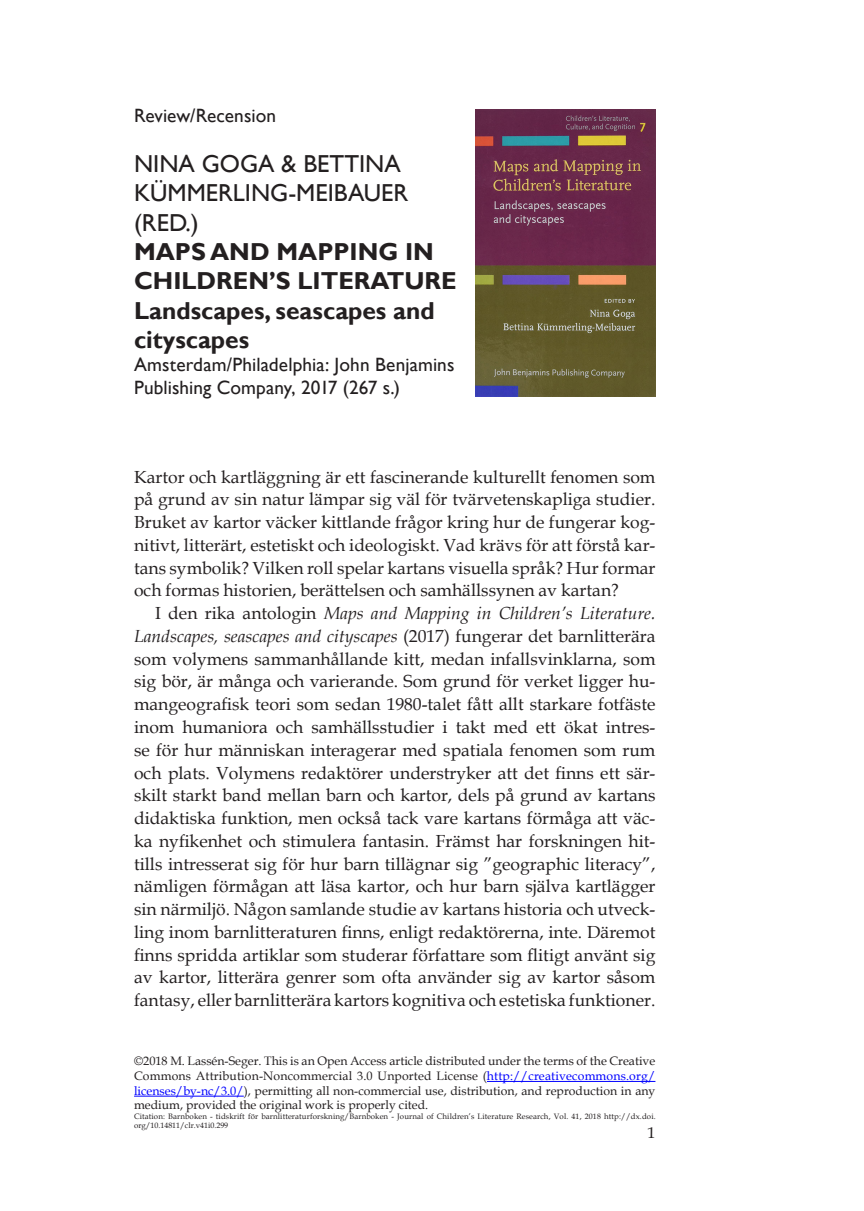
<style>
.page{position:relative;width:864px;height:1211px;background:#fff}
.page>*{position:absolute;margin:0;border:0;box-sizing:border-box;transform-origin:0 0}
.Rubrik-författarnamn{font:24.5px/29.4px "Gill Sans";color:#231f20}
.Rubrik-huvudtitel{font:700 24.5px/29.4px "Gill Sans";color:#231f20}
.Rubrik-undertitel{font:700 24.5px/29.4px "Gill Sans";color:#231f20}
.Rubrik-review_bokinf{font:19.25px/23.1px "Gill Sans";letter-spacing:.005em;color:#231f20}
.bröd-in{font:17.5px/22.8px "Book Antiqua";color:#231f20;text-align:justify}
.bröd{font:17.5px/22.8px "Book Antiqua";color:#231f20;text-align:justify}
.t1{font:15.75px "Book Antiqua";color:#231f20}
.sidfot{font:12.25px/14.7px "Book Antiqua";color:#231f20;text-align:justify}
.Sidfot-citation{font:7.88px/9.5px "Book Antiqua";letter-spacing:.015em;color:#231f20}
.s1{font-style:italic}
.s2{color:#00f}
</style>
<div class="page">
<hr style="left:486px;top:1081px;width:169px;height:1px;background:#00f">
<hr style="left:134px;top:1095px;width:110px;height:1px;background:#00f">
<img style="left:475px;top:109px;width:180px;height:287px">
<p class="Rubrik-review_bokinf" style="left:134px;top:105px;width:143px">Review/Recension</p>
<p class="Rubrik-författarnamn" style="left:134px;top:149px;width:276px">NINA GOGA &amp; BETTINA<br>KÜMMERLING-MEIBAUER (RED.)</p>
<p class="Rubrik-huvudtitel" style="left:134px;top:238px;width:324px">MAPS AND MAPPING IN<br>CHILDREN’S LITERATURE</p>
<p class="Rubrik-undertitel" style="left:134px;top:296px;width:302px">Landscapes, seascapes and cityscapes</p>
<p class="Rubrik-review_bokinf" style="left:134px;top:354px;width:322px">Amsterdam/Philadelphia: John Benjamins<br>Publishing Company, 2017 (267 s.)</p>
<p class="bröd" style="left:134px;top:465px;width:522px">Kartor och kartläggning är ett fascinerande kulturellt fenomen som på grund av sin natur lämpar sig väl för tvärvetenskapliga studier.<br>Bruket av kartor väcker kittlande frågor kring hur de fungerar kog&shy;nitivt, litterärt, estetiskt och ideologiskt. Vad krävs för att förstå kar&shy;tans symbolik? Vilken roll spelar kartans visuella språk? Hur formar och formas historien, berättelsen och samhällssynen av kartan?</p>
<p class="bröd-in" style="left:134px;top:601px;width:522px;text-indent:21px">I den rika antologin <span class="s1">Maps and Mapping in Children’s Literature.<br>Landscapes, seascapes and cityscapes</span> (2017) fungerar det barnlitterära som volymens sammanhållande kitt, medan infallsvinklarna, som sig bör, är många och varierande. Som grund för verket ligger hu&shy;mangeografisk teori som sedan 1980-talet fått allt starkare fotfäste inom humaniora och samhällsstudier i takt med ett ökat intres&shy;se för hur människan interagerar med spatiala fenomen som rum och plats. Volymens redaktörer understryker att det finns ett sär&shy;skilt starkt band mellan barn och kartor, dels på grund av kartans didaktiska funktion, men också tack vare kartans förmåga att väc&shy;ka nyfikenhet och stimulera fantasin. Främst har forskningen hit&shy;tills intresserat sig för hur barn tillägnar sig ”geographic literacy”, nämligen förmågan att läsa kartor, och hur barn själva kartlägger sin närmiljö. Någon samlande studie av kartans historia och utveck&shy;ling inom barnlitteraturen finns, enligt redaktörerna, inte. Däremot finns spridda artiklar som studerar författare som flitigt använt sig av kartor, litterära genrer som ofta använder sig av kartor såsom fantasy, eller barnlitterära kartors kognitiva och estetiska funktioner.</p>
<p class="sidfot" style="left:134px;top:1053px;width:522px">©2018 M. Lassén-Seger. This is an Open Access article distributed under the terms of the Creative Commons Attribution-Noncommercial 3.0 Unported License (<span class="s2">http://creativecommons.org/ licenses/by-nc/3.0/</span>), permitting all non-commercial use, distribution, and reproduction in any medium, provided the original work is properly cited.</p>
<p class="Sidfot-citation" style="left:134px;top:1111px;width:523px">Citation: Barnboken - tidskrift för barnlitteraturforskning/Barnboken - Journal of Children’s Literature Research, Vol. 41, 2018 http://dx.doi. org/10.14811/clr.v41i0.299</p>
<p class="t1" style="left:647px;top:1121px;width:9px">1</p>
</div>
